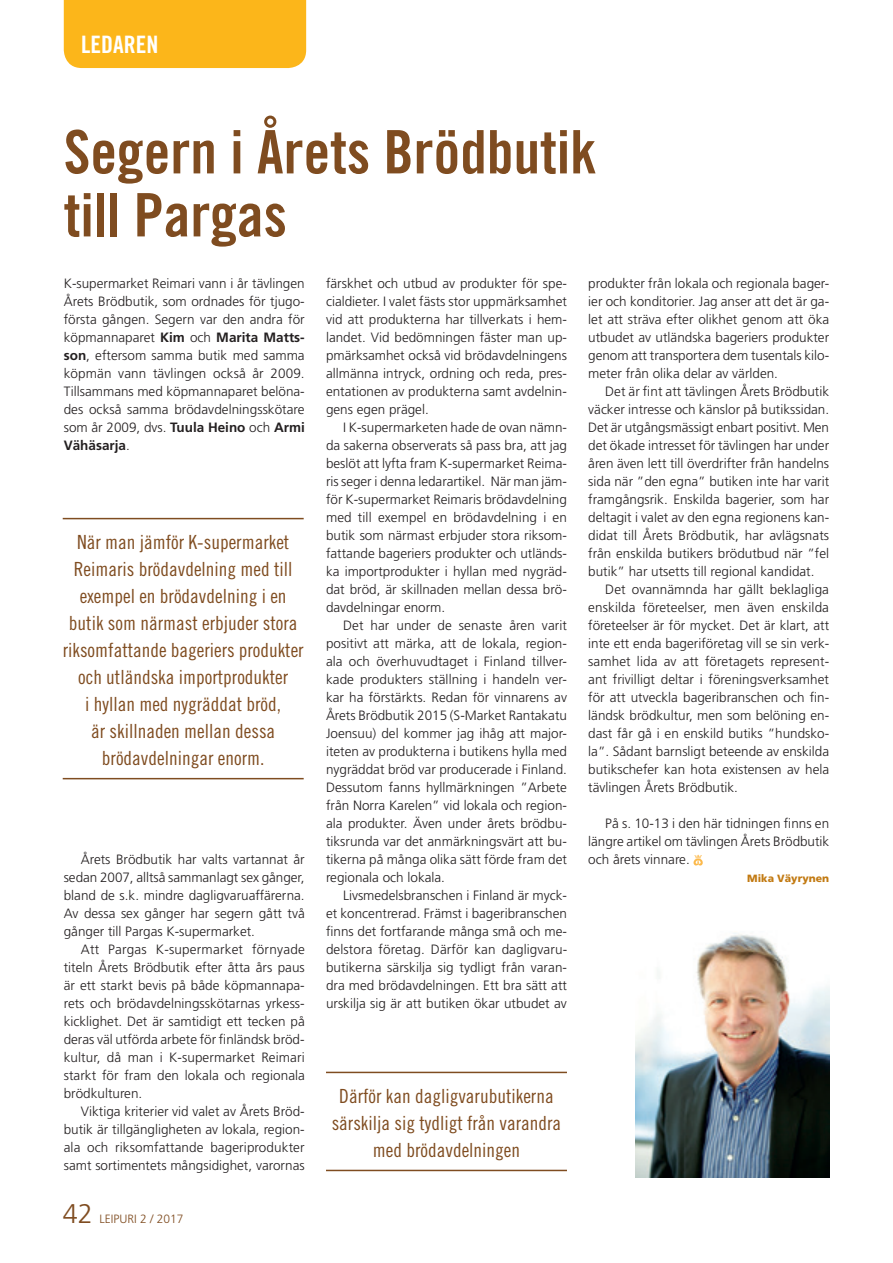
<style>
.page{position:relative;width:893px;height:1263px;background:#fff}
.page>*{position:absolute;margin:0;border:0;box-sizing:border-box;transform-origin:0 0}
.t1{font:60px/63px "Trade Gothic Bold Cond Twenty";color:#7f4c20}
.t2{font:300 27px "Frutiger";color:#7f4c20}
.t3{font:24px "Trade Gothic Bold Cond Twenty";color:#fff}
.t4{font:19.5px/27px "Trade Gothic Cond Eighteen";color:#7f4c20;text-align:center}
.t5{font:300 13.5px/18px "Frutiger";color:#231f20;text-align:justify}
.t6{font:300 12px "Frutiger";color:#7f4c20}
.t7{font:900 10.5px "Frutiger";color:#c27a12}
.s1{font-weight:700}
</style>
<div class="page">
<svg style="left:693px;top:855px;width:10px;height:10px"></svg>
<img style="left:635px;top:933px;width:194px;height:244px">
<div style="left:64px;top:0;width:242px;height:68px;background:#fcb61a"></div>
<hr style="left:63px;top:518px;width:241px;height:1px;background:#7f4c20">
<hr style="left:63px;top:778px;width:241px;height:1px;background:#7f4c20">
<hr style="left:326px;top:1072px;width:241px;height:1px;background:#7f4c20">
<hr style="left:326px;top:1170px;width:241px;height:1px;background:#7f4c20">
<h3 class="t3" style="left:81px;top:30px;width:79px">LEDAREN</h3>
<h1 class="t1" style="left:64px;top:120px;width:534px">Segern i Årets Brödbutik till Pargas</h1>
<p class="t5" style="left:64px;top:275px;width:242px">K-supermarket Reimari vann i år tävlingen Årets Brödbutik, som ordnades för tjugo&shy;första gången. Segern var den andra för köpmannaparet <span class="s1">Kim</span> och <span class="s1">Marita Matts&shy;son</span>, eftersom samma butik med samma köpmän vann tävlingen också år 2009.<br>Tillsammans med köpmannaparet belöna&shy;des också samma brödavdelningsskötare som år 2009, dvs. <span class="s1">Tuula Heino</span> och <span class="s1">Armi Vähäsarja</span>.</p>
<p class="t5" style="left:588px;top:274px;width:242px">produkter från lokala och regionala bager&shy;ier och konditorier. Jag anser att det är ga&shy;let att sträva efter olikhet genom att öka utbudet av utländska bageriers produkter genom att transportera dem tusentals kilo&shy;meter från olika delar av världen.</p>
<p class="t5" style="left:588px;top:382px;width:242px;text-indent:17px">Det är fint att tävlingen Årets Brödbutik väcker intresse och känslor på butikssidan.<br>Det är utgångsmässigt enbart positivt. Men det ökade intresset för tävlingen har under åren även lett till överdrifter från handelns sida när ”den egna” butiken inte har varit framgångsrik. Enskilda bagerier, som har deltagit i valet av den egna regionens kan&shy;didat till Årets Brödbutik, har avlägsnats från enskilda butikers brödutbud när ”fel butik” har utsetts till regional kandidat.</p>
<p class="t5" style="left:588px;top:580px;width:242px;text-indent:17px">Det ovannämnda har gällt beklagliga enskilda företeelser, men även enskilda företeelser är för mycket. Det är klart, att inte ett enda bageriföretag vill se sin verk&shy;samhet lida av att företagets represent&shy;ant frivilligt deltar i föreningsverksamhet för att utveckla bageribranschen och fin&shy;ländsk brödkultur, men som belöning en&shy;dast får gå i en enskild butiks ”hundsko&shy;la”. Sådant barnsligt beteende av enskilda butikschefer kan hota existensen av hela tävlingen Årets Brödbutik.</p>
<p class="t5" style="left:588px;top:814px;width:242px;text-indent:17px">På s. 10-13 i den här tidningen finns en längre artikel om tävlingen Årets Brödbutik och årets vinnare.</p>
<p class="t7" style="left:747px;top:872px;width:83px">Mika Väyrynen</p>
<p class="t5" style="left:326px;top:274px;width:242px">färskhet och utbud av produkter för spe&shy;cialdieter. I valet fästs stor uppmärksamhet vid att produkterna har tillverkats i hem&shy;landet. Vid bedömningen fäster man up&shy;pmärksamhet också vid brödavdelningens allmänna intryck, ordning och reda, pres&shy;entationen av produkterna samt avdelnin&shy;gens egen prägel.</p>
<p class="t5" style="left:326px;top:418px;width:243px;text-indent:17px">I K-supermarketen hade de ovan nämn&shy;da sakerna observerats så pass bra, att jag beslöt att lyfta fram K-supermarket Reima&shy;ris seger i denna ledarartikel. När man jäm&shy;för K-supermarket Reimaris brödavdelning med till exempel en brödavdelning i en butik som närmast erbjuder stora riksom&shy;fattande bageriers produkter och utländs&shy;ka importprodukter i hyllan med nygräd&shy;dat bröd, är skillnaden mellan dessa brö&shy;davdelningar enorm.</p>
<p class="t5" style="left:326px;top:616px;width:243px;text-indent:17px">Det har under de senaste åren varit positivt att märka, att de lokala, region&shy;ala och överhuvudtaget i Finland tillver&shy;kade produkters ställning i handeln ver&shy;kar ha förstärkts. Redan för vinnarens av Årets Brödbutik 2015 (S-Market Rantakatu Joensuu) del kommer jag ihåg att major&shy;iteten av produkterna i butikens hylla med nygräddat bröd var producerade i Finland.<br>Dessutom fanns hyllmärkningen ”Arbete från Norra Karelen” vid lokala och region&shy;ala produkter. Även under årets brödbu&shy;tiksrunda var det anmärkningsvärt att bu&shy;tikerna på många olika sätt förde fram det regionala och lokala.</p>
<p class="t5" style="left:326px;top:886px;width:243px;text-indent:17px">Livsmedelsbranschen i Finland är myck&shy;et koncentrerad. Främst i bageribranschen finns det fortfarande många små och me&shy;delstora företag. Därför kan dagligvaru&shy;butikerna särskilja sig tydligt från varan&shy;dra med brödavdelningen. Ett bra sätt att urskilja sig är att butiken ökar utbudet av</p>
<p class="t4" style="left:63px;top:528px;width:242px">När man jämför K-supermarket<br>Reimaris brödavdelning med till exempel en brödavdelning i en butik som närmast erbjuder stora riksomfattande bageriers produkter och utländska importprodukter<br>i hyllan med nygräddat bröd,<br>är skillnaden mellan dessa brödavdelningar enorm.</p>
<p class="t5" style="left:64px;top:851px;width:242px;text-indent:17px">Årets Brödbutik har valts vartannat år sedan 2007, alltså sammanlagt sex gånger, bland de s.k. mindre dagligvaruaffärerna.<br>Av dessa sex gånger har segern gått två gånger till Pargas K-supermarket.</p>
<p class="t5" style="left:64px;top:940px;width:243px;text-indent:17px">Att Pargas K-supermarket förnyade titeln Årets Brödbutik efter åtta års paus är ett starkt bevis på både köpmannapa&shy;rets och brödavdelningsskötarnas yrkess&shy;kicklighet. Det är samtidigt ett tecken på deras väl utförda arbete för finländsk bröd&shy;kultur, då man i K-supermarket Reimari starkt för fram den lokala och regionala brödkulturen.</p>
<p class="t5" style="left:64px;top:1102px;width:242px;text-indent:17px">Viktiga kriterier vid valet av Årets Bröd&shy;butik är tillgängligheten av lokala, region&shy;ala och riksomfattande bageriprodukter samt sortimentets mångsidighet, varornas</p>
<h3 class="t4" style="left:332px;top:1082px;width:231px">Därför kan dagligvarubutikerna särskilja sig tydligt från varandra med brödavdelningen</h3>
<h2 class="t2" style="left:63px;top:1198px;width:32px">42</h2>
<p class="t6" style="left:99px;top:1212px;width:86px">LEIPURI 2 / 2017</p>
</div>
